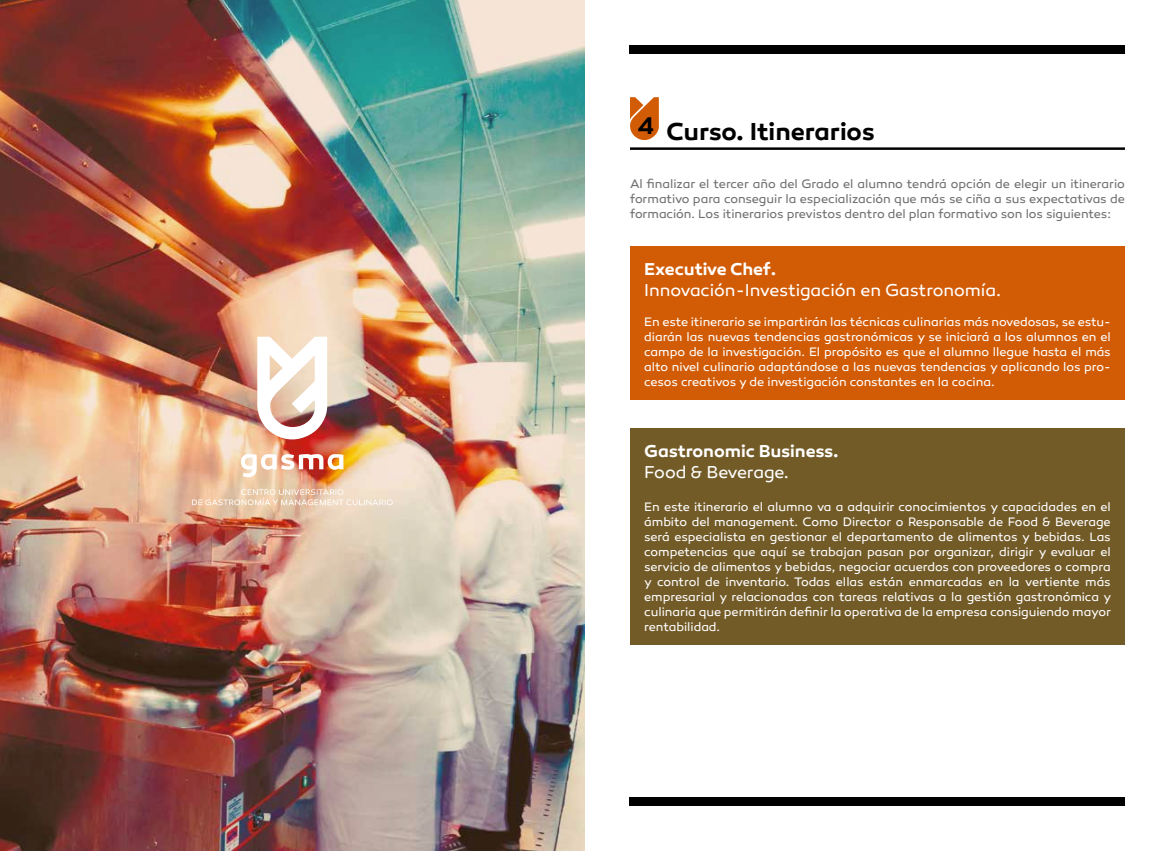
<style>
.page{position:relative;width:1170px;height:851px;background:#fff}
.page>*{position:absolute;margin:0;border:0;box-sizing:border-box;transform-origin:0 0}
.t1{font:600 25px "Canaro";letter-spacing:-.005em;color:#000}
.t2{font:17.5px "Canaro";letter-spacing:-.005em;color:#fff}
.t3{font:600 17.5px "Canaro";letter-spacing:-.005em;color:#fff}
.t4{font:12.5px/15px "Canaro";letter-spacing:-.005em;color:#fff;text-align:justify}
.t5{font:12.5px/15px "Canaro";letter-spacing:-.005em;color:#6f6f6e;text-align:justify}
</style>
<div class="page">
<img style="left:0;top:0;width:585px;height:850px">
<div style="left:630px;top:246px;width:494px;height:154px;background:#d25c06"></div>
<div style="left:630px;top:428px;width:494px;height:217px;background:#735b28"></div>
<div style="left:629px;top:45px;width:496px;height:8px;background:#000"></div>
<div style="left:629px;top:797px;width:495px;height:8px;background:#000"></div>
<svg style="left:630px;top:97px;width:29px;height:43px"></svg>
<div style="left:637px;top:114px;width:17px;height:20px;background:#d25c06"></div>
<hr style="left:630px;top:147px;width:494px;height:3px;background:#000">
<svg style="left:257px;top:336px;width:70px;height:104px"></svg>
<svg style="left:192px;top:489px;width:201px;height:16px;background:#edd4bc"></svg>
<svg style="left:241px;top:454px;width:102px;height:23px"></svg>
<h1 class="t1" style="left:637px;top:116px;width:239px"><sup>4</sup> Curso. Itinerarios</h1>
<p class="t5" style="left:630px;top:177px;width:496px">Al finalizar el tercer año del Grado el alumno tendrá opción de elegir un itinerario formativo para conseguir la especialización que más se ciña a sus expectativas de formación. Los itinerarios previstos dentro del plan formativo son los siguientes:</p>
<h2 class="t3" style="left:644px;top:258px;width:133px">Executive Chef.</h2>
<h2 class="t2" style="left:644px;top:279px;width:358px">Innovación-Investigación en Gastronomía.</h2>
<p class="t4" style="left:644px;top:314px;width:468px">En este itinerario se impartirán las técnicas culinarias más novedosas, se estu&shy;diarán las nuevas tendencias gastronómicas y se iniciará a los alumnos en el campo de la investigación. El propósito es que el alumno llegue hasta el más alto nivel culinario adaptándose a las nuevas tendencias y aplicando los pro&shy;cesos creativos y de investigación constantes en la cocina.</p>
<h2 class="t3" style="left:644px;top:440px;width:196px">Gastronomic Business.</h2>
<h2 class="t2" style="left:644px;top:461px;width:146px">Food &amp; Beverage.</h2>
<p class="t4" style="left:644px;top:499px;width:468px">En este itinerario el alumno va a adquirir conocimientos y capacidades en el ámbito del management. Como Director o Responsable de Food &amp; Beverage será especialista en gestionar el departamento de alimentos y bebidas. Las competencias que aquí se trabajan pasan por organizar, dirigir y evaluar el servicio de alimentos y bebidas, negociar acuerdos con proveedores o compra y control de inventario. Todas ellas están enmarcadas en la vertiente más empresarial y relacionadas con tareas relativas a la gestión gastronómica y culinaria que permitirán definir la operativa de la empresa consiguiendo mayor rentabilidad.</p>
</div>
